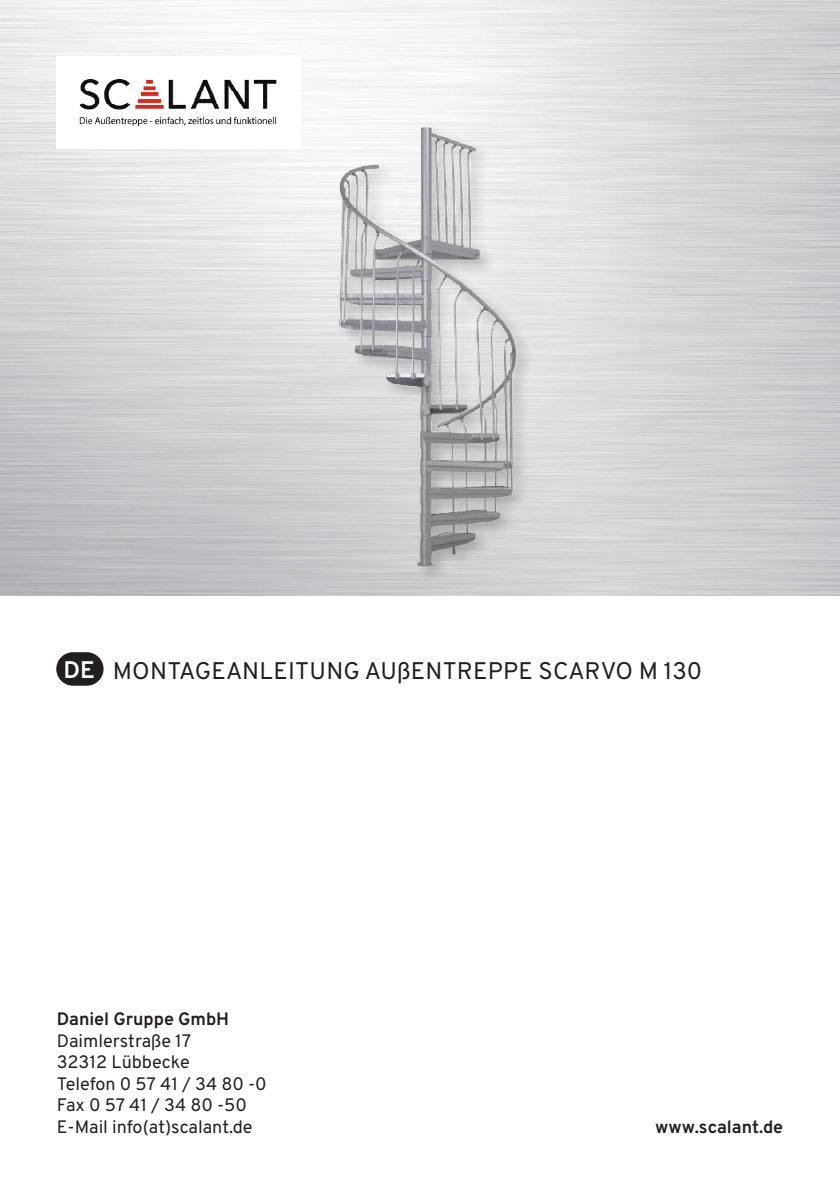
<style>
.page{position:relative;width:840px;height:1191px;background:#fff}
.page>*{position:absolute;margin:0;border:0;box-sizing:border-box;transform-origin:0 0}
.t1{font:24px "Overpass";letter-spacing:.01em;color:#231f20}
.t2{font:700 24px "Overpass";color:#fff}
.t3{font:18px "Overpass";color:#231f20}
.t4{font:700 18px "Overpass";color:#231f20}
</style>
<div class="page">
<img style="left:79px;top:79px;width:198px;height:47px">
<div style="left:56px;top:652px;width:47px;height:33px;background:#231f20;border-radius:17px"></div>
<img style="left:259px;top:91px;width:341px;height:505px">
<p class="t2" style="left:63px;top:654px;width:33px">DE</p>
<p class="t1" style="left:113px;top:656px;width:590px">MONTAGEANLEITUNG AUßENTREPPE SCARVO M 130</p>
<p class="t4" style="left:57px;top:1007px;width:174px">Daniel Gruppe GmbH</p>
<p class="t3" style="left:57px;top:1029px;width:136px">Daimlerstraße 17</p>
<p class="t3" style="left:57px;top:1051px;width:134px">32312 Lübbecke</p>
<p class="t3" style="left:57px;top:1072px;width:211px">Telefon 0 57 41 / 34 80 -0</p>
<p class="t3" style="left:57px;top:1094px;width:192px">Fax 0 57 41 / 34 80 -50</p>
<p class="t3" style="left:57px;top:1115px;width:197px">E-Mail info(at)scalant.de</p>
<p class="t4" style="left:654px;top:1115px;width:129px">www.scalant.de</p>
</div>
